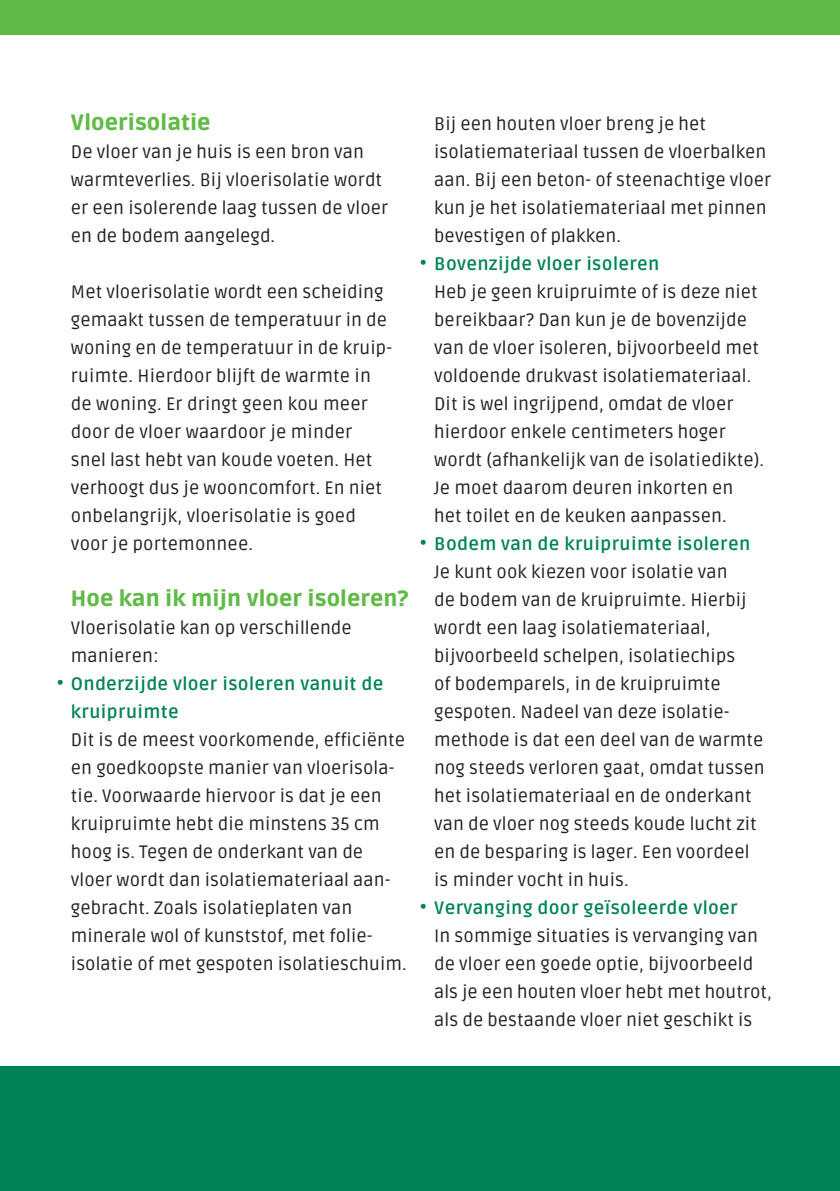
<style>
.page{position:relative;width:840px;height:1191px;background:#fff}
.page>*{position:absolute;margin:0;border:0;box-sizing:border-box;transform-origin:0 0}
.t1{font:900 22px "Ruda";letter-spacing:.005em;color:#60bb46}
.t2{font:18px/28px "Ruda";letter-spacing:.005em;color:#231f20}
.t3{font:700 18px/28px "Ruda";letter-spacing:.02em;color:#008356}
</style>
<div class="page">
<div style="left:0;top:0;width:839px;height:34px;background:#60bb46"></div>
<div style="left:0;top:1066px;width:839px;height:125px;background:#008356"></div>
<p class="t1" style="left:71px;top:110px;width:141px">Vloerisolatie</p>
<p class="t2" style="left:71px;top:138px;width:319px">De vloer van je huis is een bron van warmteverlies. Bij vloerisolatie wordt er een isolerende laag tussen de vloer en de bodem aangelegd.</p>
<p class="t2" style="left:71px;top:278px;width:322px">Met vloerisolatie wordt een scheiding gemaakt tussen de temperatuur in de woning en de temperatuur in de kruip&shy;ruimte. Hierdoor blijft de warmte in de woning. Er dringt geen kou meer door de vloer waardoor je minder<br>snel last hebt van koude voeten. Het verhoogt dus je wooncomfort. En niet onbelangrijk, vloerisolatie is goed voor je portemonnee.</p>
<p class="t1" style="left:71px;top:586px;width:339px">Hoe kan ik mijn vloer isoleren?</p>
<p class="t2" style="left:71px;top:614px;width:282px">Vloerisolatie kan op verschillende manieren:</p>
<p class="t3" style="left:71px;top:670px;width:314px;text-indent:-14px">• Onderzijde vloer isoleren vanuit de kruipruimte</p>
<p class="t2" style="left:71px;top:726px;width:337px">Dit is de meest voorkomende, efficiënte en goedkoopste manier van vloerisola&shy;tie. Voorwaarde hiervoor is dat je een kruipruimte hebt die minstens 35 cm hoog is. Tegen de onderkant van de vloer wordt dan isolatiemateriaal aan&shy;gebracht. Zoals isolatieplaten van minerale wol of kunststof, met folie&shy;isolatie of met gespoten isolatieschuim.</p>
<p class="t2" style="left:434px;top:110px;width:338px">Bij een houten vloer breng je het isolatiemateriaal tussen de vloerbalken aan. Bij een beton- of steenachtige vloer kun je het isolatiemateriaal met pinnen bevestigen of plakken.</p>
<p class="t3" style="left:420px;top:250px;width:241px">• Bovenzijde vloer isoleren</p>
<p class="t2" style="left:434px;top:278px;width:331px">Heb je geen kruipruimte of is deze niet bereikbaar? Dan kun je de bovenzijde van de vloer isoleren, bijvoorbeeld met voldoende drukvast isolatiemateriaal.<br>Dit is wel ingrijpend, omdat de vloer hierdoor enkele centimeters hoger wordt (afhankelijk van de isolatiedikte).<br>Je moet daarom deuren inkorten en het toilet en de keuken aanpassen.</p>
<p class="t3" style="left:420px;top:530px;width:331px">• Bodem van de kruipruimte isoleren</p>
<p class="t2" style="left:434px;top:558px;width:331px">Je kunt ook kiezen voor isolatie van<br>de bodem van de kruipruimte. Hierbij wordt een laag isolatiemateriaal, bijvoorbeeld schelpen, isolatiechips<br>of bodemparels, in de kruipruimte gespoten. Nadeel van deze isolatie&shy;methode is dat een deel van de warmte nog steeds verloren gaat, omdat tussen het isolatiemateriaal en de onderkant van de vloer nog steeds koude lucht zit en de besparing is lager. Een voordeel is minder vocht in huis.</p>
<p class="t3" style="left:420px;top:894px;width:319px">• Vervanging door geïsoleerde vloer</p>
<p class="t2" style="left:434px;top:922px;width:339px">In sommige situaties is vervanging van de vloer een goede optie, bijvoorbeeld als je een houten vloer hebt met houtrot, als de bestaande vloer niet geschikt is</p>
</div>
